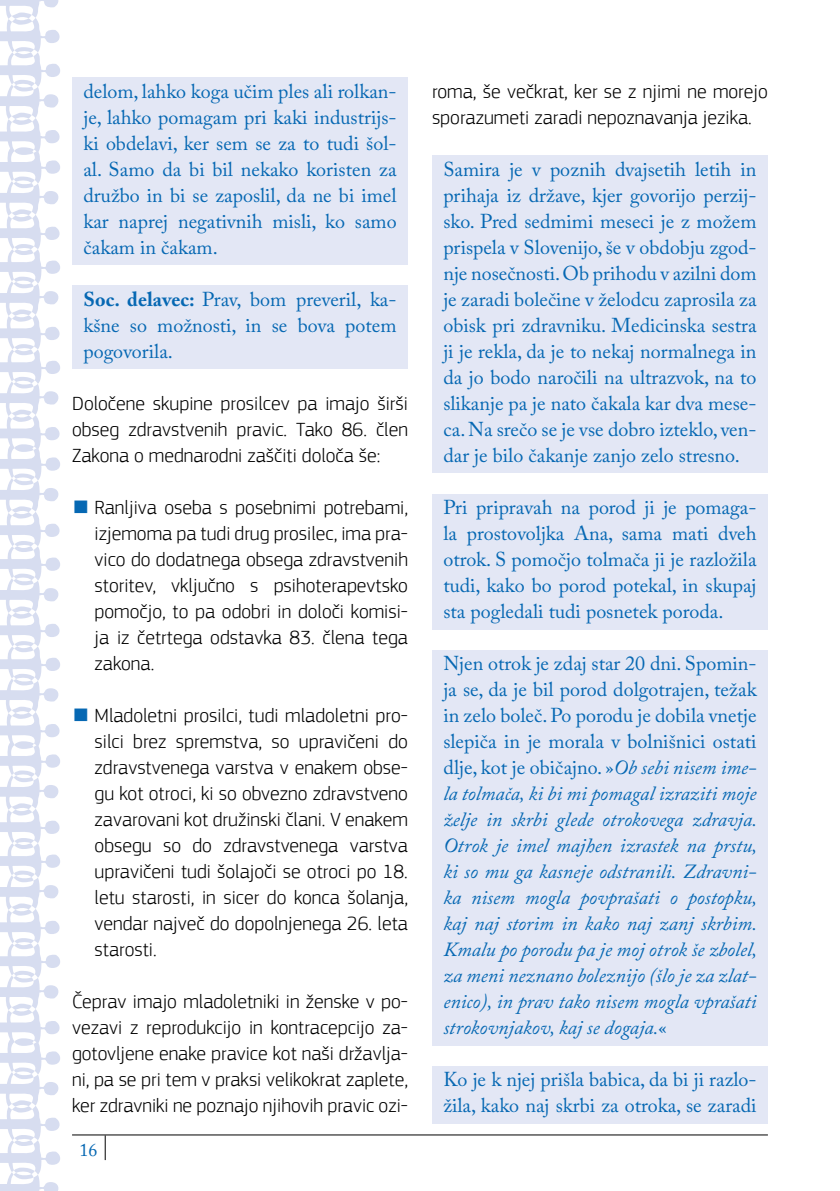
<style>
.page{position:relative;width:840px;height:1191px;background:#fff}
.page>*{position:absolute;margin:0;border:0;box-sizing:border-box;transform-origin:0 0}
.t1{font:20px/26px "Adobe Caslon Pro";color:#0668b3;text-align:justify}
.t2{font:300 20px/26px "PF Square Sans Pro";color:#000;text-align:justify}
.t3{font:italic 20px/26px "Adobe Caslon Pro";color:#0668b3;text-align:justify}
.t4{font:18px "Adobe Caslon Pro";color:#0668b3}
.s1{font-weight:700}
.s2{color:#0668b3}
.s3{font-style:normal}
</style>
<div class="page">
<svg style="left:0;top:0;width:60px;height:1191px"></svg>
<hr style="left:72px;top:1134px;width:695px;height:1px;background:#000">
<svg style="left:105px;top:1135px;width:1px;height:25px"></svg>
<div style="left:72px;top:78px;width:336px;height:187px;background:#e3e7f5"></div>
<div style="left:72px;top:286px;width:336px;height:83px;background:#e3e7f5"></div>
<div style="left:432px;top:156px;width:335px;height:317px;background:#e3e7f5"></div>
<div style="left:432px;top:494px;width:335px;height:135px;background:#e3e7f5"></div>
<div style="left:432px;top:650px;width:335px;height:395px;background:#e3e7f5"></div>
<div style="left:432px;top:1066px;width:335px;height:57px;background:#e3e7f5"></div>
<p class="t1" style="left:83px;top:78px;width:314px">delom, lahko koga učim ples ali rolkan&shy;je, lahko pomagam pri kaki industrijs&shy;ki obdelavi, ker sem se za to tudi šol&shy;al. Samo da bi bil nekako koristen za družbo in bi se zaposlil, da ne bi imel kar naprej negativnih misli, ko samo čakam in čakam.</p>
<p class="t1" style="left:83px;top:286px;width:314px"><span class="s1">Soc. delavec:</span> Prav, bom preveril, ka&shy;kšne so možnosti, in se bova potem pogovorila.</p>
<p class="t2" style="left:72px;top:390px;width:337px">Določene skupine prosilcev pa imajo širši obseg zdravstvenih pravic. Tako 86. člen Zakona o mednarodni zaščiti določa še:</p>
<p class="t2" style="left:94px;top:494px;width:315px;text-indent:-22px"><span class="s2">■</span> Ranljiva oseba s posebnimi potrebami, izjemoma pa tudi drug prosilec, ima pra&shy;vico do dodatnega obsega zdravstvenih storitev, vključno s psihoterapevtsko pomočjo, to pa odobri in določi komisi&shy;ja iz četrtega odstavka 83. člena tega zakona.</p>
<p class="t2" style="left:94px;top:702px;width:315px;text-indent:-22px"><span class="s2">■</span> Mladoletni prosilci, tudi mladoletni pro&shy;silci brez spremstva, so upravičeni do zdravstvenega varstva v enakem obse&shy;gu kot otroci, ki so obvezno zdravstveno zavarovani kot družinski člani. V enakem obsegu so do zdravstvenega varstva upravičeni tudi šolajoči se otroci po 18. letu starosti, in sicer do konca šolanja, vendar največ do dopolnjenega 26. leta starosti.</p>
<p class="t2" style="left:72px;top:988px;width:337px">Čeprav imajo mladoletniki in ženske v po&shy;vezavi z reprodukcijo in kontracepcijo za&shy;gotovljene enake pravice kot naši državlja&shy;ni, pa se pri tem v praksi velikokrat zaplete, ker zdravniki ne poznajo njihovih pravic ozi-</p>
<p class="t4" style="left:79px;top:1139px;width:19px">16</p>
<p class="t2" style="left:432px;top:78px;width:337px">roma, še večkrat, ker se z njimi ne morejo sporazumeti zaradi nepoznavanja jezika.</p>
<p class="t1" style="left:443px;top:156px;width:314px">Samira je v poznih dvajsetih letih in prihaja iz države, kjer govorijo perzij&shy;sko. Pred sedmimi meseci je z možem prispela v Slovenijo, še v obdobju zgod&shy;nje nosečnosti. Ob prihodu v azilni dom je zaradi bolečine v želodcu zaprosila za obisk pri zdravniku. Medicinska sestra ji je rekla, da je to nekaj normalnega in da jo bodo naročili na ultrazvok, na to slikanje pa je nato čakala kar dva mese&shy;ca. Na srečo se je vse dobro izteklo, ven&shy;dar je bilo čakanje zanjo zelo stresno.</p>
<p class="t1" style="left:443px;top:494px;width:314px">Pri pripravah na porod ji je pomaga&shy;la prostovoljka Ana, sama mati dveh otrok. S pomočjo tolmača ji je razložila tudi, kako bo porod potekal, in skupaj sta pogledali tudi posnetek poroda.</p>
<p class="t3" style="left:443px;top:650px;width:315px"><span class="s3">Njen otrok je zdaj star 20 dni. Spomin&shy;ja se, da je bil porod dolgotrajen, težak in zelo boleč. Po porodu je dobila vnetje slepiča in je morala v bolnišnici ostati dlje, kot je običajno. »</span>Ob sebi nisem ime&shy;la tolmača, ki bi mi pomagal izraziti moje želje in skrbi glede otrokovega zdravja.<br>Otrok je imel majhen izrastek na prstu, ki so mu ga kasneje odstranili. Zdravni&shy;ka nisem mogla povprašati o postopku, kaj naj storim in kako naj zanj skrbim.<br>Kmalu po porodu pa je moj otrok še zbolel, za meni neznano boleznijo (šlo je za zlat&shy;enico), in prav tako nisem mogla vprašati strokovnjakov, kaj se dogaja.<span class="s3">«</span></p>
<p class="t1" style="left:443px;top:1066px;width:314px">Ko je k njej prišla babica, da bi ji razlo&shy;žila, kako naj skrbi za otroka, se zaradi</p>
</div>
